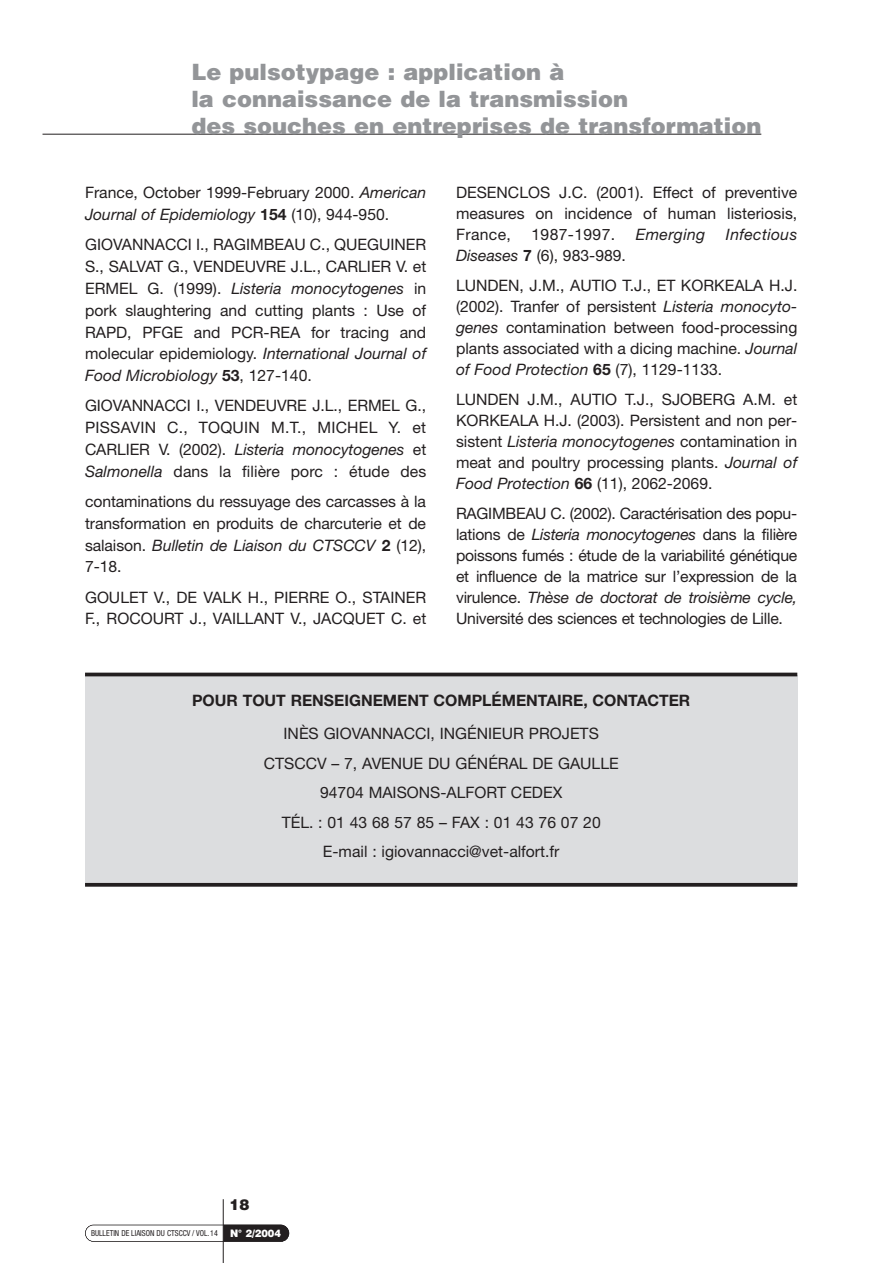
<style>
.page{position:relative;width:893px;height:1263px;background:#fff}
.page>*{position:absolute;margin:0;border:0;box-sizing:border-box;transform-origin:0 0}
.t1{font:900 22.5px/27px "Helvetica";color:#939598}
.t2{font:15.75px/21.8px "Helvetica Neue";color:#231f20;text-align:justify}
.t3{font:700 15.75px "Helvetica Neue";color:#231f20}
.t4{font:italic 15.75px "Helvetica Neue";letter-spacing:.02em;color:#231f20}
.t5{font:15.75px "Helvetica Neue";letter-spacing:.02em;color:#231f20}
.t6{font:900 15px "Helvetica";color:#231f20}
.t7{font:condensed 8.25px "Helvetica Neue";color:#231f20;scale:.95 1}
.s1{font-style:italic}
.s2{font-weight:700}
.s3{font-family:"Helvetica";font-weight:900;font-stretch:normal;font-size:10.35px;color:#fff}
</style>
<div class="page">
<svg style="left:224px;top:1225px;width:65px;height:17px"></svg>
<hr style="left:223px;top:1199px;width:1px;height:64px;background:#231f20">
<hr style="left:43px;top:134px;width:718px;height:1px;background:#231f20">
<div style="left:85px;top:1225px;width:204px;height:17px;border:1px solid #231f20;border-radius:9px"></div>
<div style="left:85px;top:675px;width:712px;height:209px;background:#dcdddf"></div>
<hr style="left:85px;top:673px;width:712px;height:3px;background:#231f20">
<svg style="left:85px;top:883px;width:712px;height:4px;background:#333031"></svg>
<h1 class="t1" style="left:191px;top:59px;width:571px">Le pulsotypage : application à<br>la connaissance de la transmission<br>des souches en entreprises de transformation</h1>
<p class="t2" style="left:85px;top:183px;width:343px">France, October 1999-February 2000. <span class="s1">American<br>Journal of Epidemiology</span> <span class="s2">154</span> (10), 944-950.</p>
<p class="t2" style="left:85px;top:235px;width:343px">GIOVANNACCI I., RAGIMBEAU C., QUEGUINER S., SALVAT G., VENDEUVRE J.L., CARLIER V. et ERMEL G. (1999). <span class="s1">Listeria monocytogenes</span> in pork slaughtering and cutting plants : Use of RAPD, PFGE and PCR-REA for tracing and molecular epidemiology. <span class="s1">International Journal of Food Microbiology</span> <span class="s2">53</span>, 127-140.</p>
<p class="t2" style="left:85px;top:396px;width:343px">GIOVANNACCI I., VENDEUVRE J.L., ERMEL G., PISSAVIN C., TOQUIN M.T., MICHEL Y. et CARLIER V. (2002). <span class="s1">Listeria monocytogenes</span> et <span class="s1">Salmonella</span> dans la filière porc : étude des</p>
<p class="t2" style="left:85px;top:492px;width:343px">contaminations du ressuyage des carcasses à la transformation en produits de charcuterie et de salaison. <span class="s1">Bulletin de Liaison du CTSCCV</span> <span class="s2">2</span> (12), 7-18.</p>
<p class="t2" style="left:85px;top:588px;width:343px">GOULET V., DE VALK H., PIERRE O., STAINER<br>F., ROCOURT J., VAILLANT V., JACQUET C. et</p>
<p class="t2" style="left:456px;top:184px;width:343px;line-height:21px">DESENCLOS J.C. (2001). Effect of preventive measures on incidence of human listeriosis, France,</p>
<p class="t5" style="left:531px;top:229px;width:85px">1987-1997.</p>
<p class="t4" style="left:636px;top:229px;width:71px">Emerging</p>
<p class="t4" style="left:726px;top:229px;width:73px">Infectious</p>
<p class="t2" style="left:456px;top:242px;width:343px;line-height:30px"><span class="s1">Diseases</span> <span class="s2">7</span> (6), 983-989.<br>LUNDEN, J.M., AUTIO T.J., ET KORKEALA H.J.</p>
<p class="t2" style="left:456px;top:298px;width:343px;line-height:21px">(2002). Tranfer of persistent <span class="s1">Listeria monocyto&shy;genes</span> contamination between food-processing plants associated with a dicing machine. <span class="s1">Journal of Food Protection</span> <span class="s2">65</span> (7), 1129-1133.</p>
<p class="t2" style="left:456px;top:391px;width:343px;line-height:21px">LUNDEN J.M., AUTIO T.J., SJOBERG A.M. et KORKEALA H.J. (2003). Persistent and non per&shy;sistent <span class="s1">Listeria monocytogenes</span> contamination in meat and poultry processing plants. <span class="s1">Journal of Food Protection</span> <span class="s2">66</span> (11), 2062-2069.</p>
<p class="t2" style="left:456px;top:505px;width:343px;line-height:21px">RAGIMBEAU C. (2002). Caractérisation des popu&shy;lations de <span class="s1">Listeria monocytogenes</span> dans la filière poissons fumés : étude de la variabilité génétique et influence de la matrice sur l’expression de la virulence. <span class="s1">Thèse de doctorat de troisième cycle, </span>Université des sciences et technologies de Lille.</p>
<p class="t3" style="left:192px;top:695px;width:500px">POUR TOUT RENSEIGNEMENT COMPLÉMENTAIRE, CONTACTER</p>
<p class="t2" style="left:264px;top:720px;width:356px;line-height:29.5px;text-align:center">INÈS GIOVANNACCI, INGÉNIEUR PROJETS CTSCCV – 7, AVENUE DU GÉNÉRAL DE GAULLE 94704 MAISONS-ALFORT CEDEX<br>TÉL. : 01 43 68 57 85 – FAX : 01 43 76 07 20<br>E-mail : igiovannacci@vet-alfort.fr</p>
<p class="t6" style="left:230px;top:1196px;width:22px">18</p>
<p class="t7" style="left:91px;top:1230px;width:202px">BULLETIN DE LIAISON DU CTSCCV / VOL.14 <span class="s3">N° 2/2004</span></p>
</div>
